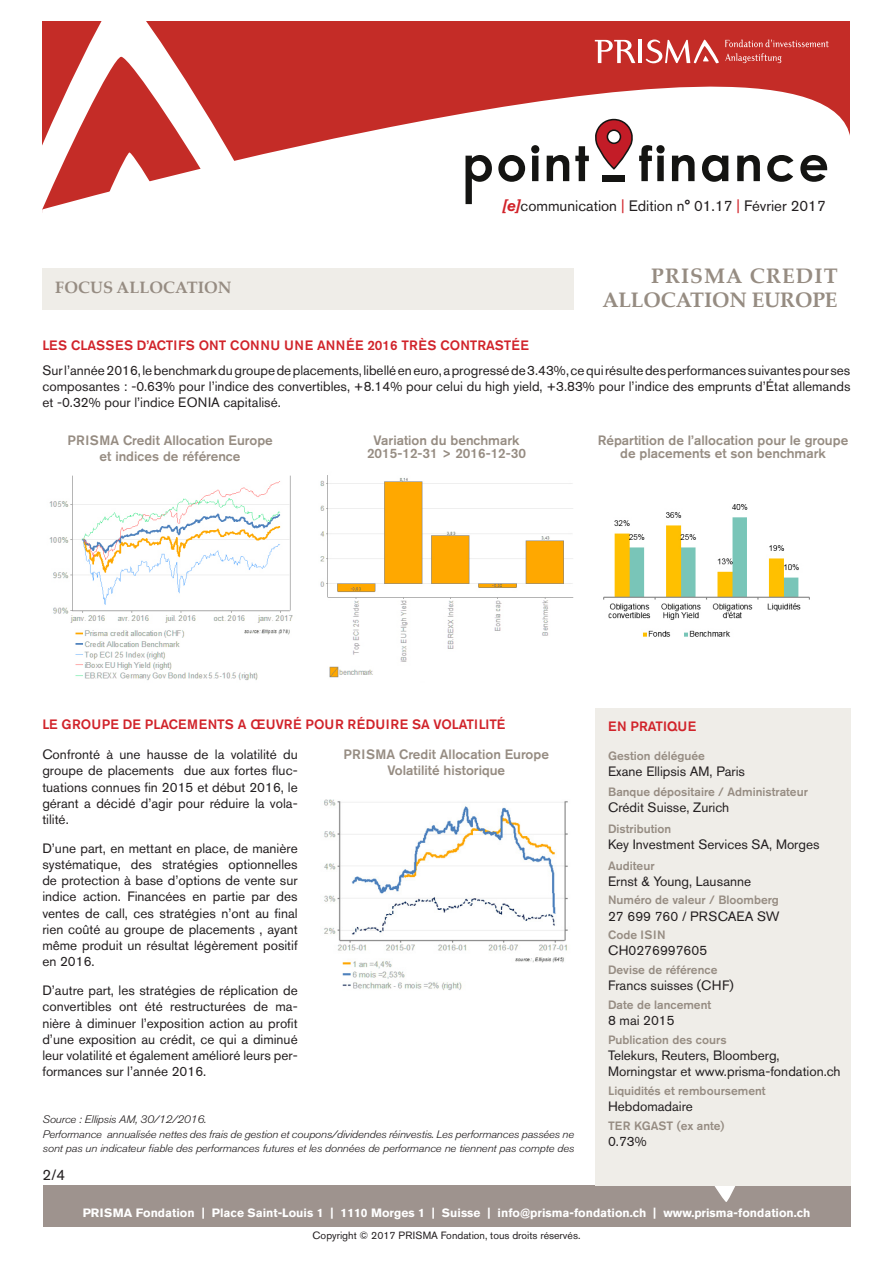
<style>
.page{position:relative;width:893px;height:1263px;background:#fff}
.page>*{position:absolute;margin:0;border:0;box-sizing:border-box;transform-origin:0 0}
.t1{font:700 21px/24px "Palatino Linotype";letter-spacing:-.01em;color:#968c82;text-align:right}
.t2{font:700 16.5px "Palatino Linotype";color:#968c82}
.t3{font:15px "Akzidenz Grotesk BE";color:#231f20}
._04A___Texte_noir{font:13.5px/16.2px "Akzidenz Grotesk BE";color:#231f20;text-align:justify}
.t4{font:500 13.5px/13.5px "Akzidenz Grotesk BE";color:#968c82;text-align:center}
._04A___Texte_noir-2{font:500 13.5px "Akzidenz Grotesk BE";color:#d1232a}
._04A___Texte_noir-3{font:500 12px "Akzidenz Grotesk BE";color:#968c82}
.t5{font:700 12px "Akzidenz Grotesk BE";color:#fff}
._04A___Texte_noir-4{font:500 12px "Akzidenz Grotesk BE";letter-spacing:.02em;color:#968c82}
.t6{font:italic 300 10.8px/14.4px "Akzidenz Grotesk BE";letter-spacing:-.025em;color:#231f20;scale:1.11 1}
.t7{font:10.5px "Akzidenz Grotesk BE";color:#231f20}
.s1{font-weight:700;font-style:italic;color:#d1232a}
.s2{color:#d1232a}
</style>
<div class="page">
<div style="left:43px;top:1186px;width:807px;height:41px;background:#9e938e"></div>
<svg style="left:714px;top:1186px;width:22px;height:16px"></svg>
<img style="left:49px;top:475px;width:244px;height:206px">
<img style="left:320px;top:475px;width:254px;height:203px">
<img style="left:603px;top:504px;width:207px;height:133px">
<img style="left:324px;top:799px;width:244px;height:191px">
<div style="left:43px;top:268px;width:531px;height:42px;background:#efede8"></div>
<div style="left:595px;top:708px;width:255px;height:478px;background:#efede8"></div>
<svg style="left:43px;top:21px;width:807px;height:189px;fill:#c42c27"></svg>
<svg style="left:595px;top:40px;width:40px;height:23px"></svg>
<hr style="left:639px;top:40px;width:3px;height:23px;background:#fff">
<svg style="left:646px;top:39px;width:183px;height:24px;background:#ce534f"></svg>
<svg style="left:465px;top:155px;width:27px;height:49px"></svg>
<svg style="left:498px;top:155px;width:27px;height:27px"></svg>
<svg style="left:531px;top:145px;width:8px;height:36px"></svg>
<svg style="left:547px;top:155px;width:22px;height:26px"></svg>
<svg style="left:672px;top:155px;width:23px;height:26px"></svg>
<svg style="left:702px;top:155px;width:26px;height:27px"></svg>
<svg style="left:737px;top:155px;width:23px;height:26px"></svg>
<svg style="left:767px;top:155px;width:26px;height:27px"></svg>
<svg style="left:800px;top:155px;width:27px;height:27px"></svg>
<svg style="left:575px;top:119px;width:90px;height:62px"></svg>
<p class="t2" style="left:55px;top:275px;width:178px">FOCUS ALLOCATION</p>
<p class="t3" style="left:503px;top:197px;width:325px"><span class="s1">[e]</span>communication <span class="s2">|</span> Edition n° 01.17 <span class="s2">|</span> Février 2017</p>
<h1 class="t1" style="left:602px;top:263px;width:237px">PRISMA CREDIT<br>ALLOCATION EUROPE</h1>
<p class="_04A___Texte_noir-2" style="left:42px;top:337px;width:488px">LES CLASSES D’ACTIFS ONT CONNU UNE ANNÉE 2016 TRÈS CONTRASTÉE</p>
<p class="_04A___Texte_noir" style="left:42px;top:362px;width:809px">Sur l’année 2016, le benchmark du groupe de placements, libellé en euro, a progressé de 3.43%, ce qui résulte des performances suivantes pour ses composantes : -0.63% pour l’indice des convertibles, +8.14% pour celui du high yield, +3.83% pour l’indice des emprunts d’État allemands et -0.32% pour l’indice EONIA capitalisé.</p>
<p class="t4" style="left:67px;top:433px;width:207px">PRISMA Credit Allocation Europe</p>
<p class="t4" style="left:100px;top:449px;width:142px">et indices de référence</p>
<p class="t4" style="left:374px;top:433px;width:147px">Variation du benchmark</p>
<p class="t4" style="left:367px;top:446px;width:160px">2015-12-31 &gt; 2016-12-30</p>
<p class="t4" style="left:598px;top:433px;width:252px">Répartition de l’allocation pour le groupe de placements et son benchmark</p>
<p class="_04A___Texte_noir-2" style="left:42px;top:715px;width:464px">LE GROUPE DE PLACEMENTS A ŒUVRÉ POUR RÉDUIRE SA VOLATILITÉ</p>
<p class="_04A___Texte_noir" style="left:42px;top:746px;width:257px">Confronté à une hausse de la volatilité du groupe de placements due aux fortes fluc&shy;tuations connues fin 2015 et début 2016, le gérant a décidé d’agir pour réduire la vola&shy;tilité.</p>
<p class="_04A___Texte_noir" style="left:42px;top:840px;width:257px">D’une part, en mettant en place, de manière systématique, des stratégies optionnelles de protection à base d’options de vente sur indice action. Financées en partie par des ventes de call, ces stratégies n’ont au final rien coûté au groupe de placements , ayant même produit un résultat légèrement positif en 2016.</p>
<p class="_04A___Texte_noir" style="left:42px;top:982px;width:257px">D’autre part, les stratégies de réplication de convertibles ont été restructurées de ma&shy;nière à diminuer l’exposition action au profit d’une exposition au crédit, ce qui a diminué leur volatilité et également amélioré leurs per&shy;formances sur l’année 2016.</p>
<p class="t4" style="left:343px;top:746px;width:207px;line-height:16.2px">PRISMA Credit Allocation Europe<br>Volatilité historique</p>
<p class="t6" style="left:43px;top:1112px;width:149px">Source : Ellipsis AM, 30/12/2016.</p>
<p class="t6" style="left:43px;top:1127px;width:480px">Performance annualisée nettes des frais de gestion et coupons/dividendes réinvestis. Les performances passées ne sont pas un indicateur fiable des performances futures et les données de performance ne tiennent pas compte des</p>
<p class="t3" style="left:43px;top:1166px;width:24px">2/4</p>
<p class="_04A___Texte_noir-2" style="left:608px;top:718px;width:90px">EN PRATIQUE</p>
<p class="_04A___Texte_noir-3" style="left:608px;top:748px;width:98px">Gestion déléguée</p>
<p class="_04A___Texte_noir" style="left:608px;top:763px;width:138px">Exane Ellipsis AM, Paris</p>
<p class="_04A___Texte_noir-3" style="left:608px;top:785px;width:201px">Banque dépositaire / Administrateur</p>
<p class="_04A___Texte_noir" style="left:608px;top:799px;width:123px">Crédit Suisse, Zurich</p>
<p class="_04A___Texte_noir-3" style="left:608px;top:821px;width:65px">Distribution</p>
<p class="_04A___Texte_noir" style="left:608px;top:836px;width:213px">Key Investment Services SA, Morges</p>
<p class="_04A___Texte_noir-3" style="left:608px;top:858px;width:48px">Auditeur</p>
<p class="_04A___Texte_noir" style="left:608px;top:873px;width:145px">Ernst &amp; Young, Lausanne</p>
<p class="_04A___Texte_noir-3" style="left:608px;top:893px;width:172px">Numéro de valeur / Bloomberg</p>
<p class="_04A___Texte_noir" style="left:608px;top:908px;width:173px">27 699 760 / PRSCAEA SW</p>
<p class="_04A___Texte_noir-4" style="left:608px;top:928px;width:59px">Code ISIN</p>
<p class="_04A___Texte_noir" style="left:608px;top:942px;width:101px">CH0276997605</p>
<p class="_04A___Texte_noir-3" style="left:608px;top:962px;width:111px">Devise de référence</p>
<p class="_04A___Texte_noir" style="left:608px;top:977px;width:127px">Francs suisses (CHF)</p>
<p class="_04A___Texte_noir-3" style="left:608px;top:997px;width:105px">Date de lancement</p>
<p class="_04A___Texte_noir" style="left:608px;top:1012px;width:68px">8 mai 2015</p>
<p class="_04A___Texte_noir-3" style="left:608px;top:1032px;width:120px">Publication des cours</p>
<p class="_04A___Texte_noir" style="left:608px;top:1047px;width:234px">Telekurs, Reuters, Bloomberg,<br>Morningstar et www.prisma-fondation.ch</p>
<p class="_04A___Texte_noir-3" style="left:608px;top:1083px;width:159px">Liquidités et remboursement</p>
<p class="_04A___Texte_noir" style="left:608px;top:1098px;width:86px">Hebdomadaire</p>
<p class="_04A___Texte_noir-3" style="left:608px;top:1118px;width:118px">TER KGAST (ex ante)</p>
<p class="_04A___Texte_noir" style="left:608px;top:1133px;width:40px">0.73%</p>
<p class="t5" style="left:83px;top:1206px;width:729px">PRISMA Fondation | Place Saint-Louis 1 | 1110 Morges 1 | Suisse | info@prisma-fondation.ch | www.prisma-fondation.ch</p>
<p class="t7" style="left:313px;top:1228px;width:269px">Copyright © 2017 PRISMA Fondation, tous droits réservés.</p>
</div>
